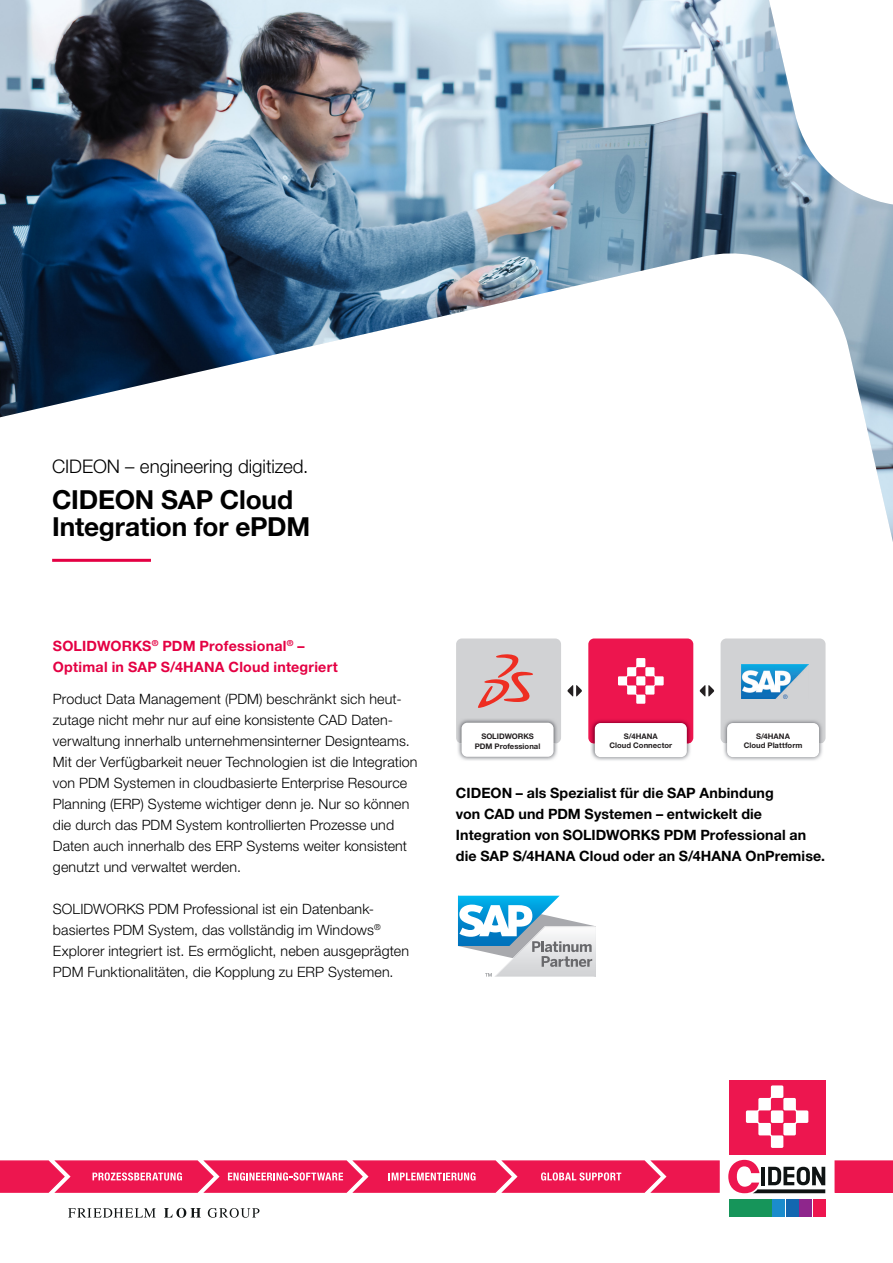
<style>
.page{position:relative;width:893px;height:1263px;background:#fff}
.page>*{position:absolute;margin:0;border:0;box-sizing:border-box;transform-origin:0 0}
.t1{font:700 26.25px/26.2px "Helvetica Neue LT Pro";letter-spacing:-.01em;color:#000}
.t2{font:300 18.75px "Helvetica Neue LT Pro";letter-spacing:-.005em;color:#000}
.t3{font:300 14.25px/21px "Helvetica Neue LT Pro";letter-spacing:.01em;color:#000}
.t4{font:700 14.25px/21px "Helvetica Neue LT Pro";letter-spacing:.005em;color:#000}
.t5{font:700 14.25px/21px "Helvetica Neue LT Pro";letter-spacing:.015em;color:#e40043}
.t6{font:700 7.65px/9.6px "Helvetica Neue";color:#231f20;text-align:center}
</style>
<div class="page">
<svg style="left:68px;top:1208px;width:191px;height:10px"></svg>
<div style="left:834px;top:1160px;width:59px;height:33px;background:#ed164f"></div>
<svg style="left:729px;top:1080px;width:97px;height:137px"></svg>
<div style="left:729px;top:1080px;width:96px;height:74px;background:#ed164f"></div>
<svg style="left:746px;top:1085px;width:62px;height:63px"></svg>
<div style="left:729px;top:1199px;width:42px;height:17px;background:#16955a"></div>
<div style="left:773px;top:1199px;width:12px;height:17px;background:#1b8ccc"></div>
<div style="left:786px;top:1199px;width:12px;height:17px;background:#1367b0"></div>
<div style="left:800px;top:1199px;width:12px;height:17px;background:#8e268c"></div>
<div style="left:813px;top:1199px;width:12px;height:17px;background:#ed164f"></div>
<svg style="left:728px;top:1160px;width:97px;height:33px"></svg>
<svg style="left:0;top:1160px;width:720px;height:33px;background:#ee2f62"></svg>
<img style="left:0;top:0;width:893px;height:542px">
<hr style="left:52px;top:559px;width:99px;height:3px;background:#e40043">
<svg style="left:458px;top:896px;width:138px;height:81px"></svg>
<div style="left:721px;top:638px;width:104px;height:105px;background:#d1d2d4;border-radius:6px"></div>
<div style="left:588px;top:638px;width:105px;height:105px;background:#ed154e;border-radius:6px"></div>
<div style="left:456px;top:638px;width:105px;height:105px;background:#d1d2d4;border-radius:6px"></div>
<svg style="left:700px;top:685px;width:14px;height:12px"></svg>
<img style="left:458px;top:743px;width:100px;height:18px">
<img style="left:457px;top:719px;width:100px;height:24px">
<div style="left:462px;top:723px;width:92px;height:34px;background:#fff;border-radius:6px"></div>
<img style="left:590px;top:720px;width:101px;height:41px">
<div style="left:595px;top:723px;width:92px;height:34px;background:#fff;border-radius:6px"></div>
<img style="left:722px;top:720px;width:101px;height:41px">
<div style="left:727px;top:723px;width:92px;height:34px;background:#fff;border-radius:6px"></div>
<svg style="left:567px;top:685px;width:15px;height:12px"></svg>
<svg style="left:618px;top:658px;width:46px;height:46px"></svg>
<svg style="left:478px;top:654px;width:55px;height:54px"></svg>
<img style="left:742px;top:665px;width:66px;height:33px">
<h2 class="t2" style="left:52px;top:454px;width:258px">CIDEON – engineering digitized.</h2>
<h1 class="t1" style="left:52px;top:486px;width:260px">CIDEON SAP Cloud<br>Integration for ePDM</h1>
<p class="t5" style="left:53px;top:635px;width:286px">SOLIDWORKS<sup>®</sup> PDM Professional<sup>®</sup> –<br>Optimal in SAP S/4HANA Cloud integriert</p>
<p class="t3" style="left:53px;top:688px;width:366px">Product Data Management (PDM) beschränkt sich heut&shy;zutage nicht mehr nur auf eine konsistente CAD Daten&shy;verwaltung innerhalb unternehmensinterner Designteams.<br>Mit der Verfügbarkeit neuer Technologien ist die Integration von PDM Systemen in cloudbasierte Enterprise Resource Planning (ERP) Systeme wichtiger denn je. Nur so können die durch das PDM System kontrollierten Prozesse und Daten auch innerhalb des ERP Systems weiter konsistent genutzt und verwaltet werden.</p>
<p class="t3" style="left:53px;top:898px;width:358px">SOLIDWORKS PDM Professional ist ein Datenbank&shy;basiertes PDM System, das vollständig im Windows<sup>® </sup>Explorer integriert ist. Es ermöglicht, neben ausgeprägten PDM Funktionalitäten, die Kopplung zu ERP Systemen.</p>
<p class="t6" style="left:475px;top:732px;width:67px">SOLIDWORKS<br>PDM Professional</p>
<p class="t6" style="left:744px;top:731px;width:60px">S/4HANA<br>Cloud Plattform</p>
<p class="t6" style="left:609px;top:731px;width:64px">S/4HANA<br>Cloud Connector</p>
<p class="t4" style="left:456px;top:782px;width:371px">CIDEON – als Spezialist für die SAP Anbindung<br>von CAD und PDM Systemen – entwickelt die Integration von SOLIDWORKS PDM Professional an die SAP S/4HANA Cloud oder an S/4HANA OnPremise.</p>
</div>
